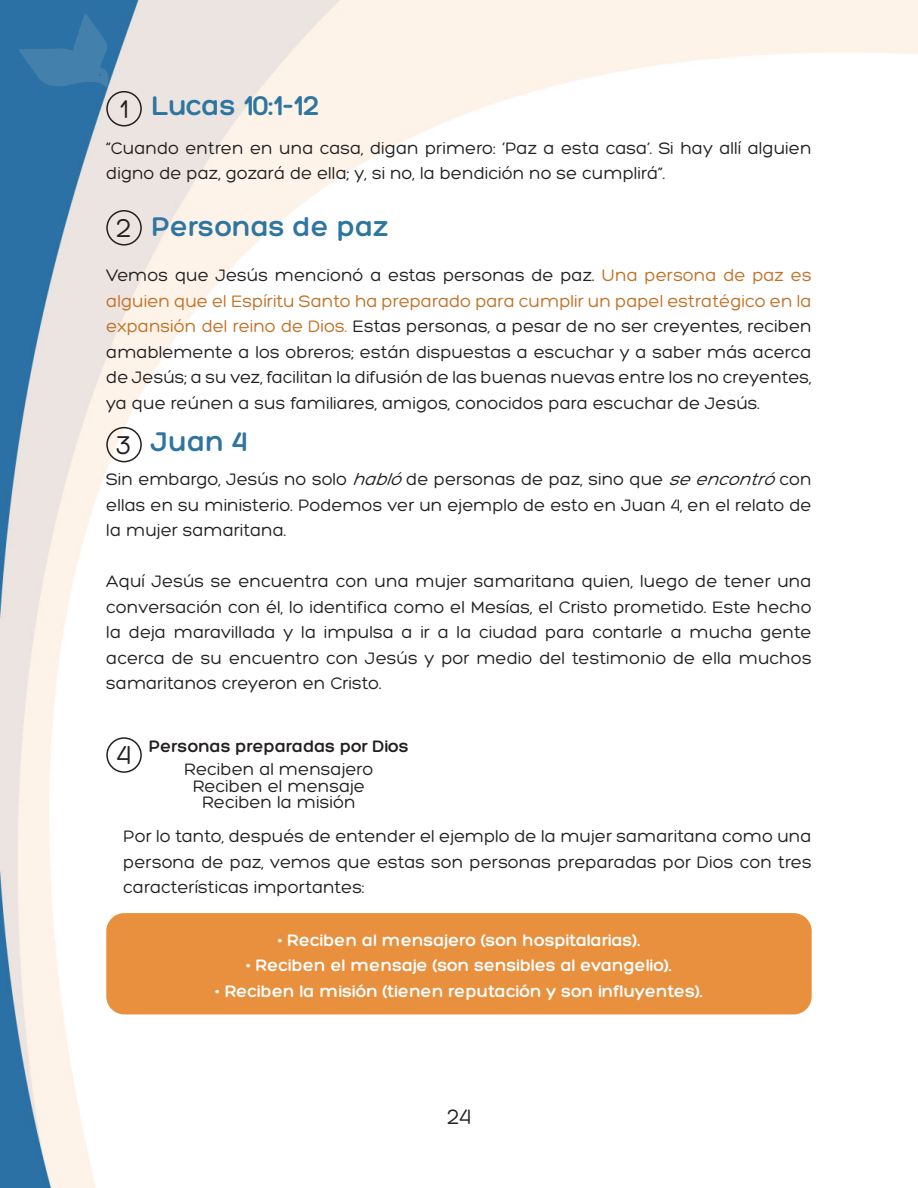
<style>
.page{position:relative;width:918px;height:1188px;background:#fff}
.page>*{position:absolute;margin:0;border:0;box-sizing:border-box;transform-origin:0 0}
.t1{font:300 29.4px "Hero";color:#2e759f}
.t2{font:300 28.05px "Hero";color:#231f20}
.t3{font:300 22.5px "Hero";color:#231f20}
.t4{font:300 18px/25.5px "Hero";color:#231f20;text-align:justify}
.t5{font:300 18px "Hero";color:#fff}
.t6{font:300 18px "Hero";color:#231f20}
.s1{font-size:28.05px;color:#231f20}
.s2{color:#c17024}
.s3{font-style:italic}
</style>
<div class="page">
<img style="left:0;top:0;width:918px;height:1188px">
<svg style="left:18px;top:13px;width:92px;height:75px;background:#3778a8"></svg>
<div style="left:106px;top:913px;width:706px;height:101px;background:#e8903e;border-radius:18px"></div>
<div style="left:106px;top:91px;width:36px;height:35px;border:2px solid #231f20;border-radius:50%"></div>
<div style="left:106px;top:210px;width:36px;height:36px;border:2px solid #231f20;border-radius:50%"></div>
<div style="left:106px;top:427px;width:36px;height:35px;border:2px solid #231f20;border-radius:50%"></div>
<div style="left:106px;top:737px;width:36px;height:36px;border:2px solid #231f20;border-radius:50%"></div>
<h1 class="t1" style="left:119px;top:90px;width:202px"><sub>1</sub> Lucas 10:1-12</h1>
<p class="t4" style="left:106px;top:135px;width:707px">“Cuando entren en una casa, digan primero: ‘Paz a esta casa’. Si hay allí alguien digno de paz, gozará de ella; y, si no, la bendición no se cumplirá”.</p>
<h1 class="t1" style="left:116px;top:211px;width:275px"><span class="s1">2</span> Personas de paz</h1>
<p class="t4" style="left:106px;top:263px;width:707px">Vemos que Jesús mencionó a estas personas de paz. <span class="s2">Una persona de paz es alguien que el Espíritu Santo ha preparado para cumplir un papel estratégico en la expansión del reino de Dios.</span> Estas personas, a pesar de no ser creyentes, reciben amablemente a los obreros; están dispuestas a escuchar y a saber más acerca de Jesús; a su vez, facilitan la difusión de las buenas nuevas entre los no creyentes, ya que reúnen a sus familiares, amigos, conocidos para escuchar de Jesús.</p>
<h1 class="t1" style="left:116px;top:425px;width:133px"><sub>3</sub> Juan 4</h1>
<p class="t4" style="left:106px;top:467px;width:707px">Sin embargo, Jesús no solo <span class="s3">habló</span>de personas de paz, sino que <span class="s3">seencontró</span>con ellas en su ministerio. Podemos ver un ejemplo de esto en Juan 4, en el relato de la mujer samaritana.</p>
<p class="t4" style="left:106px;top:569px;width:707px">Aquí Jesús se encuentra con una mujer samaritana quien, luego de tener una conversación con él, lo identifica como el Mesías, el Cristo prometido. Este hecho la deja maravillada y la impulsa a ir a la ciudad para contarle a mucha gente acerca de su encuentro con Jesús y por medio del testimonio de ella muchos samaritanos creyeron en Cristo.</p>
<h2 class="t2" style="left:117px;top:738px;width:16px">4</h2>
<p class="t6" style="left:149px;top:737px;width:261px">Personas preparadas por Dios</p>
<p class="t4" style="left:184px;top:761px;width:191px;line-height:16.8px;text-align:center">Reciben al mensajero<br>Reciben el mensaje<br>Reciben la misión</p>
<p class="t4" style="left:123px;top:824px;width:690px">Por lo tanto, después de entender el ejemplo de la mujer samaritana como una persona de paz, vemos que estas son personas preparadas por Dios con tres características importantes:</p>
<p class="t5" style="left:278px;top:930px;width:363px">• Reciben al mensajero (son hospitalarias).</p>
<p class="t5" style="left:247px;top:956px;width:426px">• Reciben el mensaje (son sensibles al evangelio).</p>
<p class="t5" style="left:216px;top:981px;width:488px">• Reciben la misión (tienen reputación y son influyentes).</p>
<p class="t3" style="left:447px;top:1103px;width:26px">24</p>
</div>
